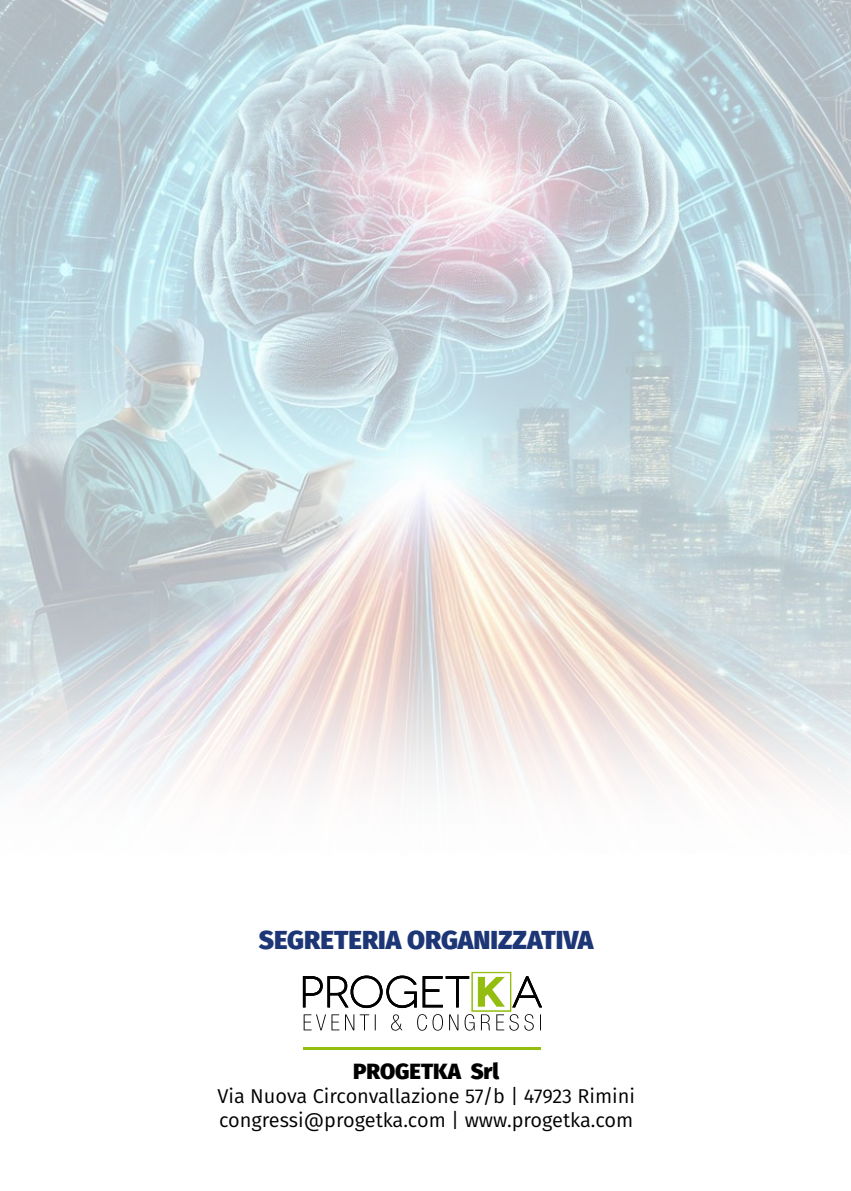
<style>
.page{position:relative;width:851px;height:1191px;background:#fff}
.page>*{position:absolute;margin:0;border:0;box-sizing:border-box;transform-origin:0 0}
.t1{font:800 26px "Fira Sans";color:#1d3676}
.t2{font:800 22px "Fira Sans";color:#000}
.t3{font:20px/24px "Fira Sans";color:#000}
</style>
<div class="page">
<img style="left:0;top:0;width:850px;height:411px">
<img style="left:0;top:411px;width:850px;height:639px">
<hr style="left:303px;top:1046px;width:238px;height:3px;background:#94be0f">
<div style="left:472px;top:972px;width:39px;height:39px;background:#fff"></div>
<div style="left:471px;top:972px;width:40px;height:39px;border:1px solid #94be0f"></div>
<svg style="left:303px;top:975px;width:239px;height:33px"></svg>
<svg style="left:303px;top:1014px;width:238px;height:16px"></svg>
<h1 class="t1" style="left:259px;top:916px;width:336px">SEGRETERIA ORGANIZZATIVA</h1>
<p class="t2" style="left:353px;top:1051px;width:147px">PROGETKA Srl</p>
<p class="t3" style="left:217px;top:1083px;width:419px">Via Nuova Circonvallazione 57/b | 47923 Rimini congressi@progetka.com | www.progetka.com</p>
</div>
